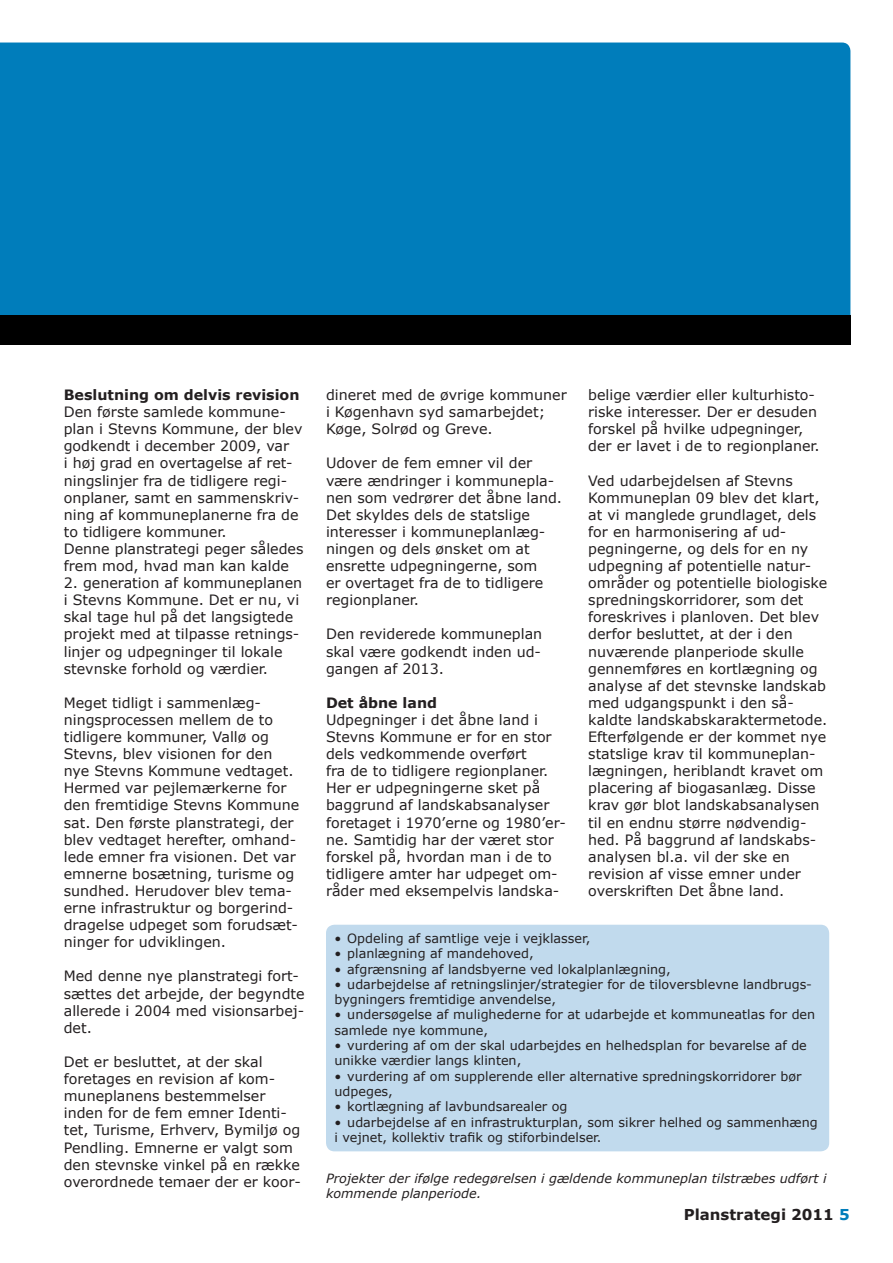
<style>
.page{position:relative;width:893px;height:1263px;background:#fff}
.page>*{position:absolute;margin:0;border:0;box-sizing:border-box;transform-origin:0 0}
.t1{font:700 15px "Verdana";color:#231f20}
.Broedtekst{font:14.25px/17.1px "Verdana";color:#231f20}
.Broedtekst-2{font:700 14.25px "Verdana";color:#231f20}
.t2{font:12.75px/15.3px "Verdana";color:#231f20}
.Broedtekst-3{font:italic 12.75px/15.3px "Verdana";color:#231f20}
.s1{color:#007dbb}
</style>
<div class="page">
<div style="left:0;top:43px;width:850px;height:272px;background:#007dbb"></div>
<div style="left:0;top:315px;width:850px;height:29px;background:#000"></div>
<div style="left:326px;top:925px;width:503px;height:226px;background:#c1daed;border-radius:9px"></div>
<p class="Broedtekst-2" style="left:64px;top:385px;width:237px">Beslutning om delvis revision</p>
<p class="Broedtekst" style="left:64px;top:403px;width:240px">Den første samlede kommune&shy;plan i Stevns Kommune, der blev godkendt i december 2009, var<br>i høj grad en overtagelse af ret&shy;ningslinjer fra de tidligere regi&shy;onplaner, samt en sammenskriv&shy;ning af kommuneplanerne fra de to tidligere kommuner.</p>
<p class="Broedtekst" style="left:64px;top:540px;width:241px">Denne planstrategi peger således frem mod, hvad man kan kalde</p>
<p class="Broedtekst" style="left:64px;top:574px;width:240px">2. generation af kommuneplanen i Stevns Kommune. Det er nu, vi skal tage hul på det langsigtede projekt med at tilpasse retnings&shy;linjer og udpegninger til lokale stevnske forhold og værdier.</p>
<p class="Broedtekst" style="left:64px;top:694px;width:237px">Meget tidligt i sammenlæg&shy;ningsprocessen mellem de to tidligere kommuner, Vallø og<br>Stevns, blev visionen for den nye Stevns Kommune vedtaget.<br>Hermed var pejlemærkerne for den fremtidige Stevns Kommune sat. Den første planstrategi, der blev vedtaget herefter, omhand&shy;lede emner fra visionen. Det var emnerne bosætning, turisme og sundhed. Herudover blev tema&shy;erne infrastruktur og borgerind&shy;dragelse udpeget som forudsæt&shy;ninger for udviklingen.</p>
<p class="Broedtekst" style="left:64px;top:967px;width:242px">Med denne nye planstrategi fort&shy;sættes det arbejde, der begyndte allerede i 2004 med visionsarbej&shy;det.</p>
<p class="Broedtekst" style="left:64px;top:1053px;width:239px">Det er besluttet, at der skal foretages en revision af kom&shy;muneplanens bestemmelser inden for de fem emner Identi&shy;tet, Turisme, Erhverv, Bymiljø og<br>Pendling. Emnerne er valgt som den stevnske vinkel på en række overordnede temaer der er koor-</p>
<p class="Broedtekst" style="left:588px;top:386px;width:233px">belige værdier eller kulturhisto&shy;riske interesser. Der er desuden forskel på hvilke udpegninger, der er lavet i de to regionplaner.</p>
<p class="Broedtekst" style="left:588px;top:472px;width:241px">Ved udarbejdelsen af Stevns<br>Kommuneplan 09 blev det klart, at vi manglede grundlaget, dels for en harmonisering af ud&shy;pegningerne, og dels for en ny udpegning af potentielle natur&shy;områder og potentielle biologiske spredningskorridorer, som det foreskrives i planloven. Det blev derfor besluttet, at der i den nuværende planperiode skulle gennemføres en kortlægning og analyse af det stevnske landskab med udgangspunkt i den så&shy;kaldte landskabskaraktermetode.<br>Efterfølgende er der kommet nye statslige krav til kommuneplan&shy;lægningen, heriblandt kravet om placering af biogasanlæg. Disse krav gør blot landskabsanalysen til en endnu større nødvendig&shy;hed. På baggrund af landskabs&shy;analysen bl.a. vil der ske en revision af visse emner under overskriften Det åbne land.</p>
<p class="t2" style="left:334px;top:930px;width:257px">• Opdeling af samtlige veje i vejklasser,</p>
<p class="t2" style="left:334px;top:946px;width:201px">• planlægning af mandehoved,</p>
<p class="t2" style="left:334px;top:961px;width:338px">• afgrænsning af landsbyerne ved lokalplanlægning,</p>
<p class="t2" style="left:334px;top:976px;width:479px">• udarbejdelse af retningslinjer/strategier for de tiloversblevne landbrugs&shy;bygningers fremtidige anvendelse,</p>
<p class="t2" style="left:334px;top:1007px;width:482px">• undersøgelse af mulighederne for at udarbejde et kommuneatlas for den samlede nye kommune,</p>
<p class="t2" style="left:334px;top:1038px;width:474px">• vurdering af om der skal udarbejdes en helhedsplan for bevarelse af de unikke værdier langs klinten,</p>
<p class="t2" style="left:334px;top:1068px;width:469px">• vurdering af om supplerende eller alternative spredningskorridorer bør udpeges,</p>
<p class="t2" style="left:334px;top:1099px;width:235px">• kortlægning af lavbundsarealer og</p>
<p class="t2" style="left:334px;top:1114px;width:485px">• udarbejdelse af en infrastrukturplan, som sikrer helhed og sammenhæng i vejnet, kollektiv trafik og stiforbindelser.</p>
<p class="Broedtekst-3" style="left:326px;top:1170px;width:502px">Projekter der ifølge redegørelsen i gældende kommuneplan tilstræbes udført i kommende planperiode.</p>
<p class="t1" style="left:684px;top:1204px;width:168px">Planstrategi 2011 <span class="s1">5</span></p>
<p class="Broedtekst" style="left:326px;top:386px;width:242px">dineret med de øvrige kommuner i Køgenhavn syd samarbejdet;<br>Køge, Solrød og Greve.</p>
<p class="Broedtekst" style="left:326px;top:454px;width:238px">Udover de fem emner vil der være ændringer i kommunepla&shy;nen som vedrører det åbne land.<br>Det skyldes dels de statslige interesser i kommuneplanlæg&shy;ningen og dels ønsket om at ensrette udpegningerne, som<br>er overtaget fra de to tidligere regionplaner.</p>
<p class="Broedtekst" style="left:326px;top:625px;width:218px;text-align:justify">Den reviderede kommuneplan skal være godkendt inden ud&shy;gangen af 2013.</p>
<p class="Broedtekst-2" style="left:326px;top:692px;width:113px">Det åbne land</p>
<p class="Broedtekst" style="left:326px;top:711px;width:241px">Udpegninger i det åbne land i<br>Stevns Kommune er for en stor dels vedkommende overført<br>fra de to tidligere regionplaner.<br>Her er udpegningerne sket på baggrund af landskabsanalyser foretaget i 1970’erne og 1980’er&shy;ne. Samtidig har der været stor forskel på, hvordan man i de to tidligere amter har udpeget om&shy;råder med eksempelvis landska-</p>
</div>
